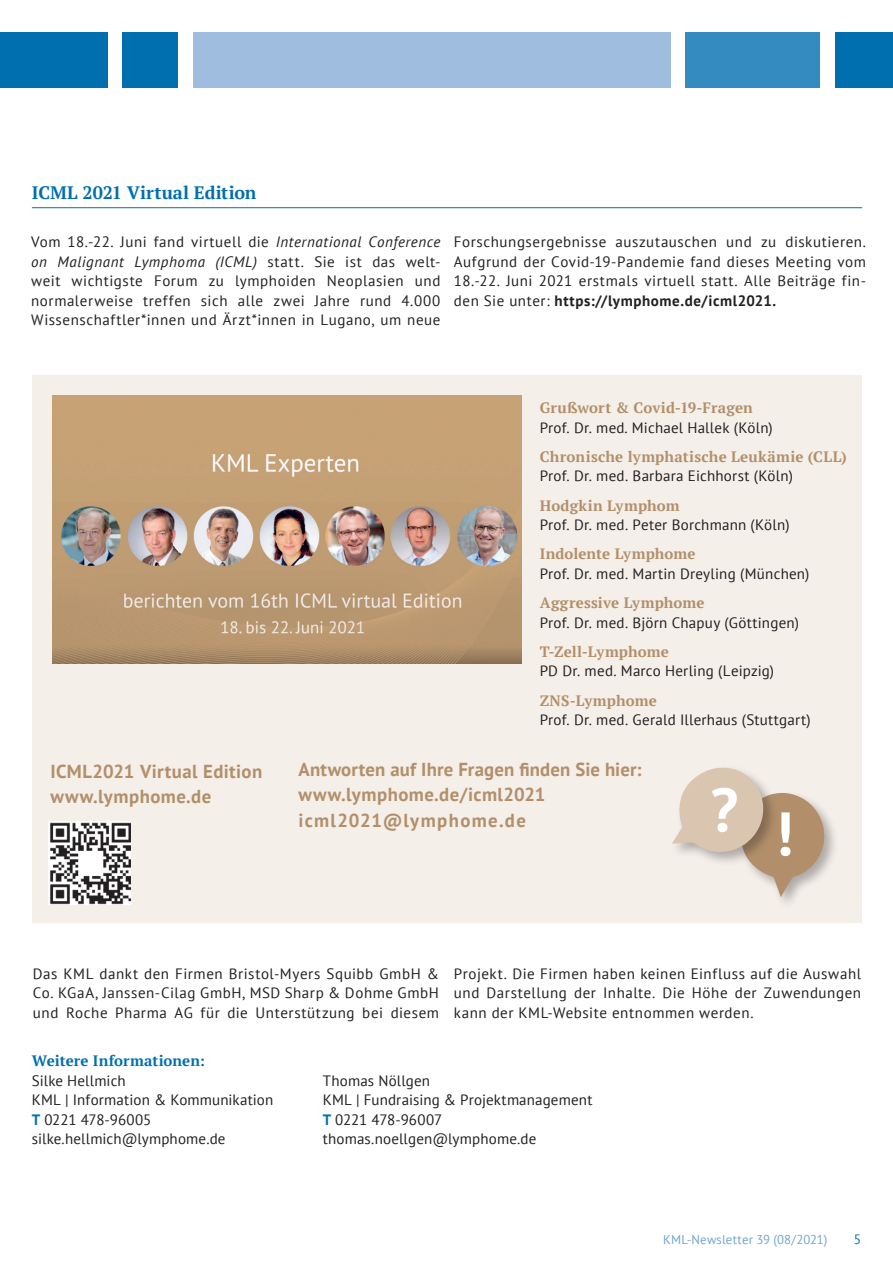
<style>
.page{position:relative;width:893px;height:1263px;background:#fff}
.page>*{position:absolute;margin:0;border:0;box-sizing:border-box;transform-origin:0 0}
.t1{font:700 61.5px "PT Sans";color:#fff}
.Body_CLL-Flyer_ohne{font:700 18.75px "PT Sans";letter-spacing:.02em;color:#b28f6a}
.Body_CLL-Flyer_ohne-2{font:700 18.75px "PT Sans";letter-spacing:.07em;color:#b28f6a}
.Überschriften_mit_Li{font:700 18px "PT Serif";color:#006faf}
.NL_BODY_MIT__Einzug{font:15px/19.5px "PT Sans";letter-spacing:.015em;color:#231f20;text-align:justify}
.NL_BODY_OHNE_Einzug{font:700 15px "PT Serif";letter-spacing:.005em;color:#b28f6a}
.NL_BODY_MIT__Einzug-2{font:700 15px "PT Serif";color:#006faf}
.NL_BODY_MIT__Einzug-3{font:15px "PT Sans";letter-spacing:-.01em;color:#231f20}
.NL_BODY_MIT__Einzug-4{font:15px "PT Sans";letter-spacing:-.005em;color:#231f20}
.t2{font:13.5px "PT Sans";color:#006faf}
.t3{font:12.75px "PT Sans";letter-spacing:.015em;color:#71a5d0}
.s1{font-style:italic}
.s2{font-weight:700}
.s3{font-weight:700;color:#006faf}
</style>
<div class="page">
<div style="left:32px;top:375px;width:829px;height:548px;background:#f4efe9"></div>
<div style="left:685px;top:32px;width:135px;height:55px;background:#338bbf"></div>
<div style="left:193px;top:32px;width:477px;height:55px;background:#9fbedf"></div>
<div style="left:0;top:32px;width:108px;height:55px;background:#006faf"></div>
<div style="left:123px;top:32px;width:55px;height:55px;background:#006faf"></div>
<div style="left:836px;top:32px;width:57px;height:55px;background:#006faf"></div>
<img style="left:52px;top:395px;width:469px;height:268px">
<hr style="left:32px;top:207px;width:830px;height:1px;background:#006faf">
<div style="left:738px;top:790px;width:101px;height:121px;background:#231f20;opacity:.33"></div>
<svg style="left:672px;top:767px;width:156px;height:130px"></svg>
<img style="left:49px;top:822px;width:82px;height:83px">
<div style="left:80px;top:856px;width:21px;height:19px;background:#fff"></div>
<p class="Überschriften_mit_Li" style="left:32px;top:181px;width:226px">ICML 2021 Virtual Edition</p>
<p class="NL_BODY_MIT__Einzug" style="left:31px;top:232px;width:411px">Vom 18.-22. Juni fand virtuell die <span class="s1">International Conference on Malignant Lymphoma (ICML)</span> statt. Sie ist das welt&shy;weit wichtigste Forum zu lymphoiden Neoplasien und normalerweise treffen sich alle zwei Jahre rund 4.000<br>Wissenschaftler*innen und Ärzt*innen in Lugano, um neue</p>
<p class="NL_BODY_MIT__Einzug" style="left:454px;top:232px;width:414px">Forschungsergebnisse auszutauschen und zu diskutieren.<br>Aufgrund der Covid-19-Pandemie fand dieses Meeting vom 18.-22. Juni 2021 erstmals virtuell statt. Alle Beiträge fin&shy;den Sie unter: <span class="s2">https://lymphome.de/icml2021.</span></p>
<p class="NL_BODY_OHNE_Einzug" style="left:540px;top:398px;width:215px">Grußwort &amp; Covid-19-Fragen</p>
<p class="NL_BODY_MIT__Einzug" style="left:540px;top:417px;width:235px">Prof. Dr. med. Michael Hallek (Köln)</p>
<p class="NL_BODY_OHNE_Einzug" style="left:540px;top:447px;width:309px">Chronische lymphatische Leukämie (CLL)</p>
<p class="NL_BODY_MIT__Einzug" style="left:540px;top:466px;width:255px">Prof. Dr. med. Barbara Eichhorst (Köln)</p>
<p class="NL_BODY_OHNE_Einzug" style="left:540px;top:495px;width:142px">Hodgkin Lymphom</p>
<p class="NL_BODY_MIT__Einzug" style="left:540px;top:515px;width:251px">Prof. Dr. med. Peter Borchmann (Köln)</p>
<p class="NL_BODY_OHNE_Einzug" style="left:540px;top:544px;width:157px">Indolente Lymphome</p>
<p class="NL_BODY_MIT__Einzug" style="left:540px;top:563px;width:271px">Prof. Dr. med. Martin Dreyling (München)</p>
<p class="NL_BODY_OHNE_Einzug" style="left:540px;top:593px;width:166px">Aggressive Lymphome</p>
<p class="NL_BODY_MIT__Einzug" style="left:540px;top:612px;width:261px">Prof. Dr. med. Björn Chapuy (Göttingen)</p>
<p class="NL_BODY_OHNE_Einzug" style="left:540px;top:642px;width:131px">T-Zell-Lymphome</p>
<p class="NL_BODY_MIT__Einzug" style="left:540px;top:661px;width:236px">PD Dr. med. Marco Herling (Leipzig)</p>
<p class="NL_BODY_OHNE_Einzug" style="left:540px;top:690px;width:119px">ZNS-Lymphome</p>
<p class="NL_BODY_MIT__Einzug" style="left:540px;top:710px;width:272px">Prof. Dr. med. Gerald Illerhaus (Stuttgart)</p>
<p class="Body_CLL-Flyer_ohne" style="left:50px;top:759px;width:213px">ICML2021 Virtual Edition</p>
<p class="Body_CLL-Flyer_ohne" style="left:50px;top:784px;width:162px">www.lymphome.de</p>
<p class="Body_CLL-Flyer_ohne" style="left:298px;top:757px;width:345px">Antworten auf Ihre Fragen finden Sie hier:</p>
<p class="Body_CLL-Flyer_ohne" style="left:298px;top:782px;width:248px">www.lymphome.de/icml2021</p>
<p class="Body_CLL-Flyer_ohne-2" style="left:298px;top:808px;width:229px">icml2021@lymphome.de</p>
<p class="t1" style="left:710px;top:769px;width:29px">?</p>
<p class="t1" style="left:775px;top:793px;width:20px">!</p>
<p class="NL_BODY_MIT__Einzug" style="left:33px;top:963px;width:408px">Das KML dankt den Firmen Bristol-Myers Squibb GmbH &amp; Co. KGaA, Janssen-Cilag GmbH, MSD Sharp &amp; Dohme GmbH und Roche Pharma AG für die Unterstützung bei diesem</p>
<p class="NL_BODY_MIT__Einzug-2" style="left:32px;top:1051px;width:175px">Weitere Informationen:</p>
<p class="NL_BODY_MIT__Einzug" style="left:32px;top:1070px;width:95px">Silke Hellmich</p>
<p class="NL_BODY_MIT__Einzug" style="left:32px;top:1090px;width:243px">KML | Information &amp; Kommunikation</p>
<p class="NL_BODY_MIT__Einzug-3" style="left:32px;top:1110px;width:121px"><span class="s3">T</span> 0221 478-96005</p>
<p class="NL_BODY_MIT__Einzug" style="left:32px;top:1129px;width:195px">silke.hellmich@lymphome.de</p>
<p class="NL_BODY_MIT__Einzug" style="left:454px;top:963px;width:409px">Projekt. Die Firmen haben keinen Einfluss auf die Auswahl und Darstellung der Inhalte. Die Höhe der Zuwendungen kann der KML-Website entnommen werden.</p>
<p class="NL_BODY_MIT__Einzug" style="left:323px;top:1070px;width:109px">Thomas Nöllgen</p>
<p class="NL_BODY_MIT__Einzug" style="left:323px;top:1090px;width:271px">KML | Fundraising &amp; Projektmanagement</p>
<p class="NL_BODY_MIT__Einzug-4" style="left:323px;top:1110px;width:121px"><span class="s3">T</span> 0221 478-96007</p>
<p class="NL_BODY_MIT__Einzug" style="left:323px;top:1129px;width:215px">thomas.noellgen@lymphome.de</p>
<p class="t3" style="left:663px;top:1232px;width:166px">KML-Newsletter 39 (08/2021)</p>
<p class="t2" style="left:854px;top:1231px;width:9px">5</p>
</div>
